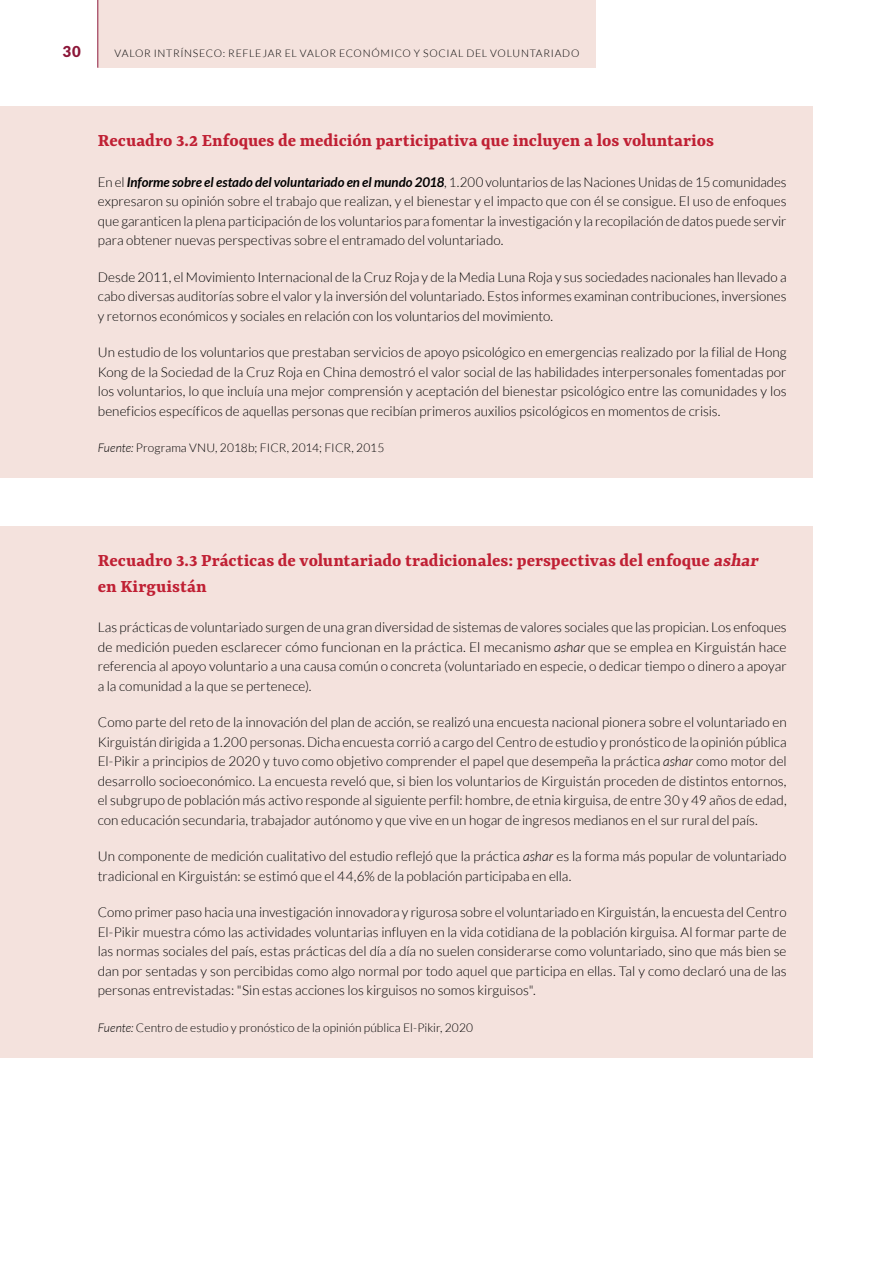
<style>
.page{position:relative;width:893px;height:1263px;background:#fff}
.page>*{position:absolute;margin:0;border:0;box-sizing:border-box;transform-origin:0 0}
.t1{font:700 19.5px/25.5px "Yrsa";color:#c02034}
.t2{font:900 15px "Lato";color:#8c1739}
.t3{font:300 13.5px/19.5px "Lato";color:#000;text-align:justify}
.t4{font:300 12px "Lato";letter-spacing:.005em;color:#000}
.t5{font:300 10.5px "Lato";letter-spacing:.065em;color:#000}
.s1{font-weight:700;font-style:italic}
.s2{font-style:italic}
</style>
<div class="page">
<div style="left:98px;top:0;width:497px;height:68px;background:#f4e2dd"></div>
<hr style="left:98px;top:0;width:1px;height:68px;background:#8c1739">
<div style="left:0;top:106px;width:812px;height:372px;background:#f4e2dd"></div>
<div style="left:0;top:526px;width:812px;height:531px;background:#f4e2dd"></div>
<p class="t2" style="left:62px;top:43px;width:20px">30</p>
<p class="t5" style="left:115px;top:47px;width:466px">VALOR INTRÍNSECO: REFLEJAR EL VALOR ECONÓMICO Y SOCIAL DEL VOLUNTARIADO</p>
<h1 class="t1" style="left:98px;top:127px;width:618px">Recuadro 3.2 Enfoques de medición participativa que incluyen a los voluntarios</h1>
<p class="t3" style="left:98px;top:172px;width:690px">En el <span class="s1">Informe sobre el estado del voluntariado en el mundo 2018</span>, 1.200 voluntarios de las Naciones Unidas de 15 comunidades expresaron su opinión sobre el trabajo que realizan, y el bienestar y el impacto que con él se consigue. El uso de enfoques que garanticen la plena participación de los voluntarios para fomentar la investigación y la recopilación de datos puede servir para obtener nuevas perspectivas sobre el entramado del voluntariado.</p>
<p class="t3" style="left:98px;top:267px;width:690px">Desde 2011, el Movimiento Internacional de la Cruz Roja y de la Media Luna Roja y sus sociedades nacionales han llevado a cabo diversas auditorías sobre el valor y la inversión del voluntariado. Estos informes examinan contribuciones, inversiones y retornos económicos y sociales en relación con los voluntarios del movimiento.</p>
<p class="t3" style="left:98px;top:343px;width:690px">Un estudio de los voluntarios que prestaban servicios de apoyo psicológico en emergencias realizado por la filial de Hong Kong de la Sociedad de la Cruz Roja en China demostró el valor social de las habilidades interpersonales fomentadas por los voluntarios, lo que incluía una mejor comprensión y aceptación del bienestar psicológico entre las comunidades y los beneficios específicos de aquellas personas que recibían primeros auxilios psicológicos en momentos de crisis.</p>
<p class="t4" style="left:98px;top:442px;width:288px"><span class="s2">Fuente:</span> Programa VNU, 2018b; FICR, 2014; FICR, 2015</p>
<h1 class="t1" style="left:98px;top:547px;width:665px">Recuadro 3.3 Prácticas de voluntariado tradicionales: perspectivas del enfoque <span class="s2">ashar </span>en Kirguistán</h1>
<p class="t3" style="left:98px;top:618px;width:690px">Las prácticas de voluntariado surgen de una gran diversidad de sistemas de valores sociales que las propician. Los enfoques de medición pueden esclarecer cómo funcionan en la práctica. El mecanismo <span class="s2">ashar</span> que se emplea en Kirguistán hace referencia al apoyo voluntario a una causa común o concreta (voluntariado en especie, o dedicar tiempo o dinero a apoyar a la comunidad a la que se pertenece).</p>
<p class="t3" style="left:98px;top:713px;width:690px">Como parte del reto de la innovación del plan de acción, se realizó una encuesta nacional pionera sobre el voluntariado en Kirguistán dirigida a 1.200 personas. Dicha encuesta corrió a cargo del Centro de estudio y pronóstico de la opinión pública El-Pikir a principios de 2020 y tuvo como objetivo comprender el papel que desempeña la práctica <span class="s2">ashar</span> como motor del desarrollo socioeconómico. La encuesta reveló que, si bien los voluntarios de Kirguistán proceden de distintos entornos, el subgrupo de población más activo responde al siguiente perfil: hombre, de etnia kirguisa, de entre 30 y 49 años de edad, con educación secundaria, trabajador autónomo y que vive en un hogar de ingresos medianos en el sur rural del país.</p>
<p class="t3" style="left:98px;top:847px;width:690px">Un componente de medición cualitativo del estudio reflejó que la práctica <span class="s2">ashar</span> es la forma más popular de voluntariado tradicional en Kirguistán: se estimó que el 44,6% de la población participaba en ella.</p>
<p class="t3" style="left:98px;top:903px;width:690px">Como primer paso hacia una investigación innovadora y rigurosa sobre el voluntariado en Kirguistán, la encuesta del Centro El-Pikir muestra cómo las actividades voluntarias influyen en la vida cotidiana de la población kirguisa. Al formar parte de las normas sociales del país, estas prácticas del día a día no suelen considerarse como voluntariado, sino que más bien se dan por sentadas y son percibidas como algo normal por todo aquel que participa en ellas. Tal y como declaró una de las personas entrevistadas: "Sin estas acciones los kirguisos no somos kirguisos".</p>
<p class="t4" style="left:98px;top:1021px;width:377px"><span class="s2">Fuente:</span> Centro de estudio y pronóstico de la opinión pública El-Pikir, 2020</p>
</div>
